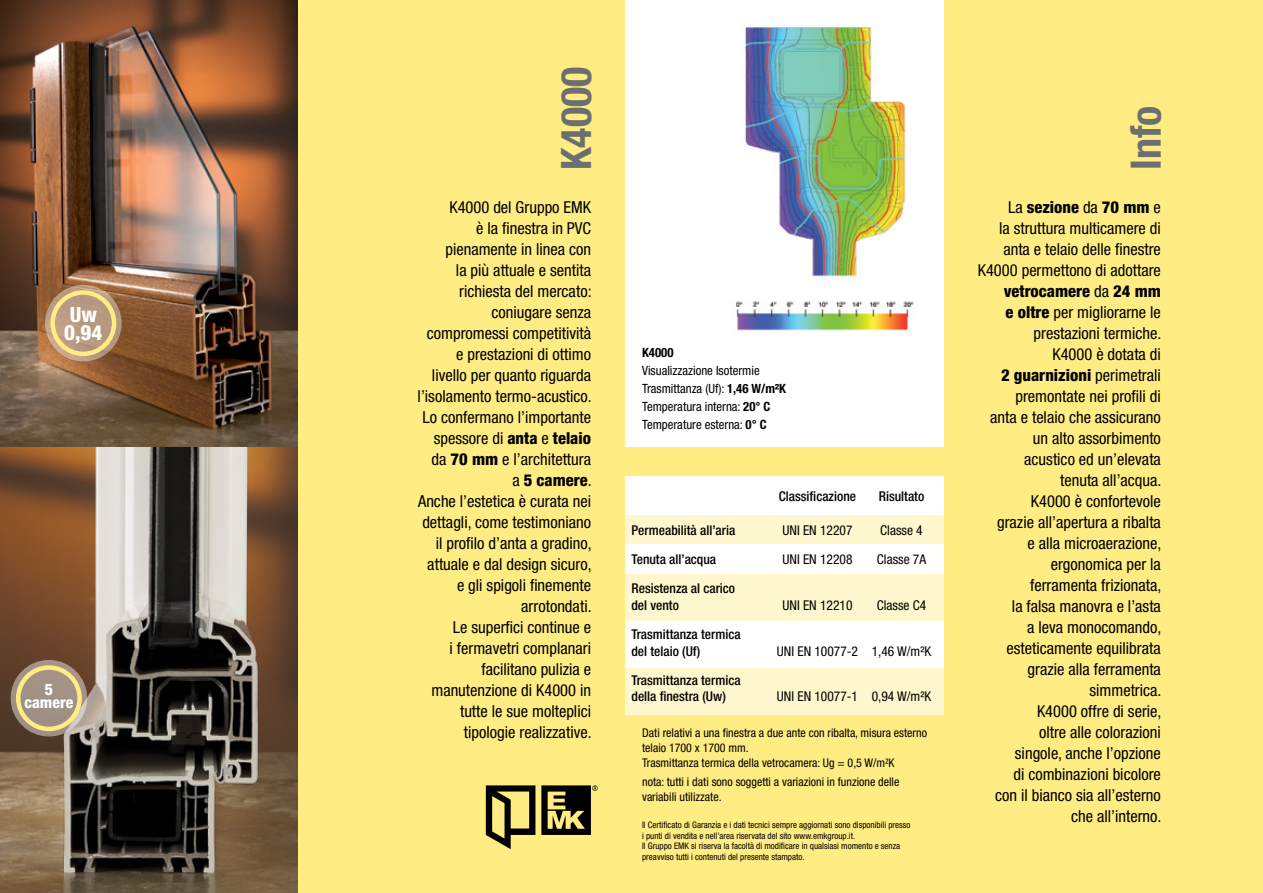
<style>
.page{position:relative;width:1263px;height:893px;background:#ffec82}
.page>*{position:absolute;margin:0;border:0;box-sizing:border-box;transform-origin:0 0}
.t1{font:700 condensed 42px "Helvetica Neue";color:#6d6e71}
.t2{font:800 condensed 21px/18px "Helvetica Neue";color:#fff}
.t3{font:condensed 16.5px/21px "Helvetica Neue";color:#000;text-align:right}
.t4{font:800 condensed 15.75px/13.5px "Helvetica Neue";color:#fff;text-align:center}
.t5{font:500 condensed 13.5px/16.5px "Helvetica Neue";color:#000}
.t6{font:condensed 13.5px "Helvetica Neue";color:#000}
.t7{font:condensed 12.75px/18px "Helvetica Neue";color:#000}
.t8{font:700 condensed 12.75px "Helvetica Neue";color:#000}
.t9{font:condensed 12px/15px "Helvetica Neue";color:#000}
.t10{font:condensed 9px/10.5px "Helvetica Neue";color:#000}
.s1{font-weight:800}
.s2{font-weight:700}
.s3{font-family:"Frutiger"}
</style>
<div class="page">
<img style="left:0;top:0;width:298px;height:893px">
<svg style="left:45px;top:285px;width:77px;height:76px;background:#c1a382"></svg>
<div style="left:50px;top:290px;width:66px;height:66px;border:4px solid #ffec82;border-radius:50%"></div>
<svg style="left:11px;top:660px;width:76px;height:76px;background:#ac9c87"></svg>
<div style="left:16px;top:665px;width:66px;height:66px;border:4px solid #ffec82;border-radius:50%"></div>
<div style="left:625px;top:476px;width:319px;height:38px;background:#fff"></div>
<div style="left:625px;top:544px;width:319px;height:30px;background:#fff"></div>
<div style="left:625px;top:621px;width:319px;height:47px;background:#fff"></div>
<div style="left:625px;top:514px;width:319px;height:30px;background:#fff7cd"></div>
<div style="left:625px;top:574px;width:319px;height:47px;background:#fff7cd"></div>
<div style="left:625px;top:668px;width:319px;height:46px;background:#fff7cd"></div>
<div style="left:625px;top:0;width:319px;height:446px;background:#fff"></div>
<img style="left:736px;top:24px;width:178px;height:307px">
<svg style="left:486px;top:785px;width:49px;height:64px"></svg>
<svg style="left:541px;top:785px;width:57px;height:50px"></svg>
<p class="t2" style="left:64px;top:305px;width:40px">Uw<br>0,94</p>
<p class="t4" style="left:25px;top:682px;width:50px">5 camere</p>
<h1 class="t1" style="left:551px;top:170px;width:105px;rotate:-90deg">K4000</h1>
<p class="t3" style="left:418px;top:197px;width:176px">K4000 del Gruppo EMK<br>è la finestra in PVC pienamente in linea con<br>la più attuale e sentita richiesta del mercato: coniugare senza compromessi competitività e prestazioni di ottimo<br>livello per quanto riguarda l’isolamento termo-acustico.<br>Lo confermano l’importante spessore di <span class="s1">anta</span> e <span class="s1">telaio </span>da <span class="s1">70 mm</span> e l’architettura<br>a <span class="s1">5 camere</span>.<br>Anche l’estetica è curata nei dettagli, come testimoniano il profilo d’anta a gradino, attuale e dal design sicuro, e gli spigoli finemente arrotondati.<br>Le superfici continue e<br>i fermavetri complanari facilitano pulizia e manutenzione di K4000 in tutte le sue molteplici tipologie realizzative.</p>
<p class="t8" style="left:642px;top:344px;width:33px">K4000</p>
<p class="t7" style="left:642px;top:361px;width:145px">Visualizzazione Isotermie<br>Trasmittanza (Uf): <span class="s2">1,46 W/m²K<br></span>Temperatura interna: <span class="s2">20° C<br></span>Temperature esterna: <span class="s2">0° C</span></p>
<p class="t5" style="left:779px;top:488px;width:79px">Classificazione</p>
<p class="t5" style="left:879px;top:488px;width:47px">Risultato</p>
<p class="t5" style="left:631px;top:522px;width:105px">Permeabilità all’aria</p>
<p class="t6" style="left:782px;top:522px;width:71px">UNI EN 12207</p>
<p class="t6" style="left:880px;top:522px;width:44px">Classe 4</p>
<p class="t5" style="left:631px;top:551px;width:86px">Tenuta all’acqua</p>
<p class="t6" style="left:782px;top:552px;width:71px">UNI EN 12208</p>
<p class="t6" style="left:877px;top:552px;width:51px">Classe 7A</p>
<p class="t5" style="left:631px;top:580px;width:105px">Resistenza al carico del vento</p>
<p class="t6" style="left:782px;top:597px;width:71px">UNI EN 12210</p>
<p class="t6" style="left:877px;top:597px;width:51px">Classe C4</p>
<p class="t5" style="left:631px;top:626px;width:111px">Trasmittanza termica del telaio (Uf)</p>
<p class="t6" style="left:777px;top:643px;width:156px">UNI EN 10077-2 1,46 W/m²K</p>
<p class="t5" style="left:631px;top:672px;width:111px">Trasmittanza termica della finestra (Uw)</p>
<p class="t6" style="left:777px;top:689px;width:156px">UNI EN 10077-1 0,94 W/m²K</p>
<p class="t9" style="left:642px;top:725px;width:286px">Dati relativi a una finestra a due ante con ribalta, misura esterno telaio 1700 x 1700 mm.<br>Trasmittanza termica della vetrocamera: Ug = 0,5 W/m<span class="s3">²</span>K</p>
<p class="t9" style="left:642px;top:774px;width:259px">nota: tutti i dati sono soggetti a variazioni in funzione delle variabili utilizzate.</p>
<p class="t10" style="left:642px;top:820px;width:270px">Il Certificato di Garanzia e i dati tecnici sempre aggiornati sono disponibili presso i punti di vendita e nell’area riservata del sito www.emkgroup.it.<br>Il Gruppo EMK si riserva la facoltà di modificare in qualsiasi momento e senza preavviso tutti i contenuti del presente stampato.</p>
<h1 class="t1" style="left:1120px;top:170px;width:66px;rotate:-90deg">Info</h1>
<p class="t3" style="left:978px;top:197px;width:185px">La <span class="s1">sezione</span> da <span class="s1">70 mm</span> e<br>la struttura multicamere di anta e telaio delle finestre<br>K4000 permettono di adottare <span class="s1">vetrocamere</span> da <span class="s1">24 mm<br>e oltre</span> per migliorarne le prestazioni termiche.<br>K4000 è dotata di<br><span class="s1">2 guarnizioni</span> perimetrali premontate nei profili di<br>anta e telaio che assicurano un alto assorbimento<br>acustico ed un’elevata<br>tenuta all’acqua.<br>K4000 è confortevole<br>grazie all’apertura a ribalta<br>e alla microaerazione, ergonomica per la<br>ferramenta frizionata,<br>la falsa manovra e l’asta<br>a leva monocomando, esteticamente equilibrata grazie alla ferramenta simmetrica.<br>K4000 offre di serie,<br>oltre alle colorazioni<br>singole, anche l’opzione<br>di combinazioni bicolore<br>con il bianco sia all’esterno che all’interno.</p>
</div>
